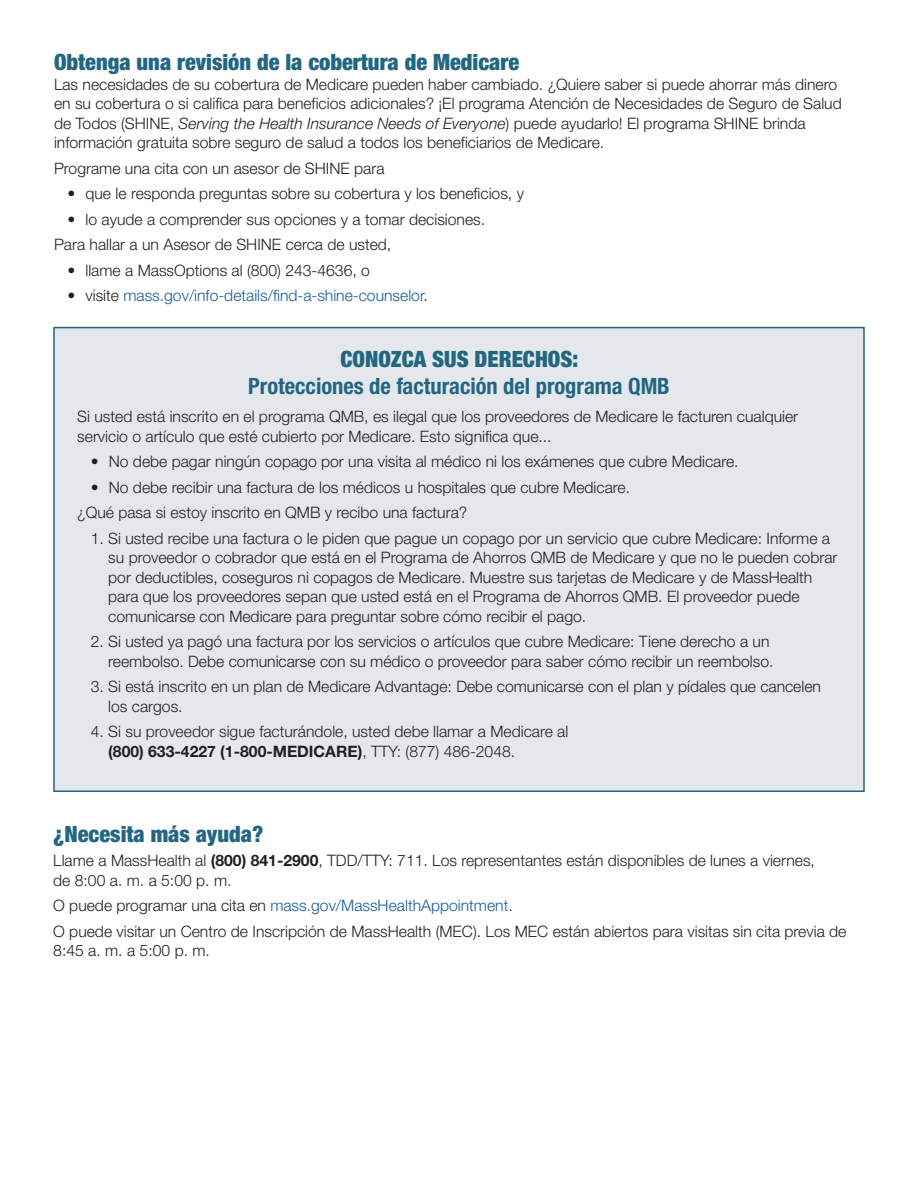
<style>
.page{position:relative;width:918px;height:1188px;background:#fff}
.page>*{position:absolute;margin:0;border:0;box-sizing:border-box;transform-origin:0 0}
.Heading_2{font:900 condensed 22.5px "Helvetica Neue LT Std";color:#236682}
.Heading_3{font:700 condensed 22.5px "Helvetica Neue LT Std";color:#236682}
.t1{font:300 15.75px/19.5px "Helvetica Neue LT Std";color:#231f20}
.t2{font:300 15.75px "Helvetica Neue LT Std";color:#175d9e}
.s1{font-style:italic}
.s2{color:#231f20}
.s3{font-weight:700}
</style>
<div class="page">
<div style="left:54px;top:328px;width:810px;height:463px;background:#e4e8ec"></div>
<div style="left:53px;top:327px;width:812px;height:465px;border:2px solid #236682"></div>
<p class="Heading_2" style="left:54px;top:48px;width:467px">Obtenga una revisión de la cobertura de Medicare</p>
<p class="t1" style="left:54px;top:74px;width:789px">Las necesidades de su cobertura de Medicare pueden haber cambiado. ¿Quiere saber si puede ahorrar más dinero en su cobertura o si califica para beneficios adicionales? ¡El programa Atención de Necesidades de Seguro de Salud de Todos (SHINE, <span class="s1">Serving the Health Insurance Needs of Everyone</span>) puede ayudarlo! El programa SHINE brinda información gratuita sobre seguro de salud a todos los beneficiarios de Medicare.</p>
<p class="t1" style="left:54px;top:158px;width:332px">Programe una cita con un asesor de SHINE para</p>
<p class="t1" style="left:68px;top:183px;width:458px">• que le responda preguntas sobre su cobertura y los beneficios, y</p>
<p class="t1" style="left:68px;top:209px;width:419px">• lo ayude a comprender sus opciones y a tomar decisiones.</p>
<p class="t1" style="left:54px;top:234px;width:339px">Para hallar a un Asesor de SHINE cerca de usted,</p>
<p class="t1" style="left:68px;top:260px;width:304px">• llame a MassOptions al (800) 243-4636, o</p>
<p class="t2" style="left:68px;top:286px;width:362px"><span class="s2">• visite</span> mass.gov/info-details/find-a-shine-counselor<span class="s2">.</span></p>
<p class="Heading_2" style="left:340px;top:345px;width:239px">CONOZCA SUS DERECHOS:</p>
<p class="Heading_3" style="left:248px;top:372px;width:423px">Protecciones de facturación del programa QMB</p>
<p class="t1" style="left:77px;top:407px;width:722px">Si usted está inscrito en el programa QMB, es ilegal que los proveedores de Medicare le facturen cualquier servicio o artículo que esté cubierto por Medicare. Esto significa que...</p>
<p class="t1" style="left:91px;top:452px;width:649px">• No debe pagar ningún copago por una visita al médico ni los exámenes que cubre Medicare.</p>
<p class="t1" style="left:91px;top:477px;width:541px">• No debe recibir una factura de los médicos u hospitales que cubre Medicare.</p>
<p class="t1" style="left:77px;top:503px;width:392px">¿Qué pasa si estoy inscrito en QMB y recibo una factura?</p>
<p class="t1" style="left:108px;top:528px;width:731px;text-indent:-18px">1. Si usted recibe una factura o le piden que pague un copago por un servicio que cubre Medicare: Informe a su proveedor o cobrador que está en el Programa de Ahorros QMB de Medicare y que no le pueden cobrar por deductibles, coseguros ni copagos de Medicare. Muestre sus tarjetas de Medicare y de MassHealth para que los proveedores sepan que usted está en el Programa de Ahorros QMB. El proveedor puede comunicarse con Medicare para preguntar sobre cómo recibir el pago.</p>
<p class="t1" style="left:91px;top:632px;width:684px;text-align:right">2. Si usted ya pagó una factura por los servicios o artículos que cubre Medicare: Tiene derecho a un reembolso. Debe comunicarse con su médico o proveedor para saber cómo recibir un reembolso.</p>
<p class="t1" style="left:108px;top:677px;width:714px;text-indent:-18px">3. Si está inscrito en un plan de Medicare Advantage: Debe comunicarse con el plan y pídales que cancelen los cargos.</p>
<p class="t1" style="left:108px;top:722px;width:462px;text-indent:-18px">4. Si su proveedor sigue facturándole, usted debe llamar a Medicare al <span class="s3">(800) 633-4227 (1-800-MEDICARE)</span>, TTY: (877) 486-2048.</p>
<p class="Heading_2" style="left:53px;top:820px;width:212px">¿Necesita más ayuda?</p>
<p class="t1" style="left:53px;top:851px;width:763px">Llame a MassHealth al <span class="s3">(800) 841-2900</span>, TDD/TTY: 711. Los representantes están disponibles de lunes a viernes, de 8:00 a. m. a 5:00 p. m.</p>
<p class="t2" style="left:53px;top:896px;width:461px"><span class="s2">O puede programar una cita en</span> mass.gov/MassHealthAppointment<span class="s2">.</span></p>
<p class="t1" style="left:53px;top:921px;width:795px">O puede visitar un Centro de Inscripción de MassHealth (MEC). Los MEC están abiertos para visitas sin cita previa de<br>8:45 a. m. a 5:00 p. m.</p>
</div>
